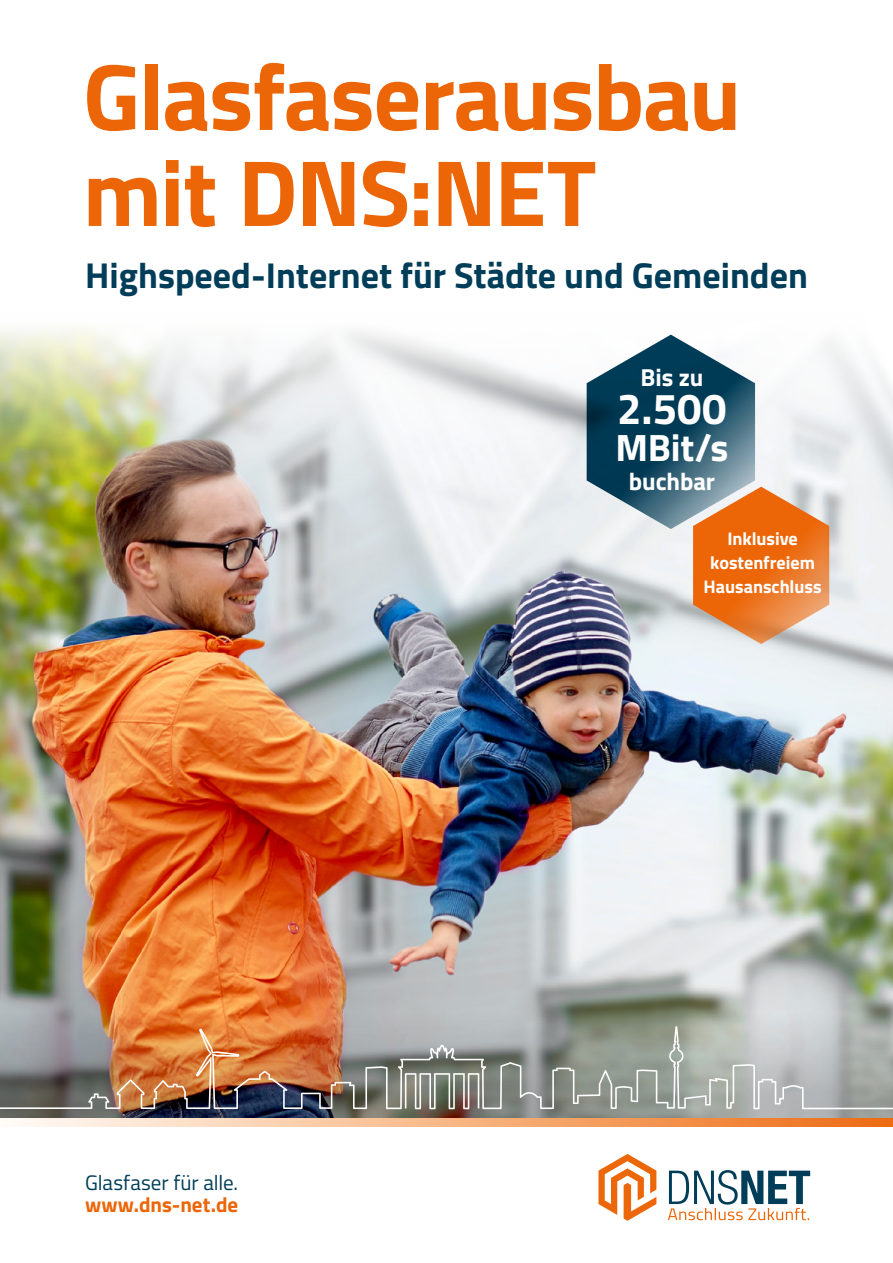
<style>
.page{position:relative;width:893px;height:1263px;background:#fff}
.page>*{position:absolute;margin:0;border:0;box-sizing:border-box;transform-origin:0 0}
.t1{font:700 94.2px/96px "Titillium Web";letter-spacing:-.015em;color:#ec6608}
.t2{font:700 43.5px "Titillium Web";color:#fff}
.t3{font:700 38.1px "Titillium Web";color:#fff}
.t4{font:700 36px "Titillium Web";color:#003d58}
.t5{font:700 24.6px "Titillium Web";letter-spacing:-.005em;color:#fff}
.t6{font:21px "Titillium Web";color:#003d58}
.t7{font:700 21px "Titillium Web";color:#ec6608}
.t8{font:700 18.15px/24px "Titillium Web";color:#fff;text-align:center}
</style>
<div class="page">
<img style="left:0;top:327px;width:893px;height:673px">
<svg style="left:668px;top:1170px;width:142px;height:50px"></svg>
<svg style="left:598px;top:1154px;width:58px;height:67px"></svg>
<img style="left:0;top:1000px;width:893px;height:118px">
<img style="left:0;top:1026px;width:893px;height:83px">
<svg style="left:18px;top:1118px;width:875px;height:9px;background:#f7b483"></svg>
<svg style="left:587px;top:335px;width:242px;height:309px"></svg>
<h1 class="t1" style="left:83px;top:44px;width:660px">Glasfaserausbau mit DNS:NET</h1>
<p class="t4" style="left:85px;top:248px;width:724px">Highspeed-Internet für Städte und Gemeinden</p>
<p class="t5" style="left:640px;top:359px;width:64px">Bis zu</p>
<p class="t2" style="left:617px;top:376px;width:111px">2.500</p>
<p class="t3" style="left:615px;top:418px;width:114px">MBit/s</p>
<p class="t5" style="left:629px;top:463px;width:88px">buchbar</p>
<p class="t6" style="left:85px;top:1167px;width:154px">Glasfaser für alle.</p>
<p class="t7" style="left:85px;top:1189px;width:155px">www.dns-net.de</p>
<p class="t8" style="left:704px;top:526px;width:119px">Inklusive kostenfreiem<br>Hausanschluss</p>
</div>
